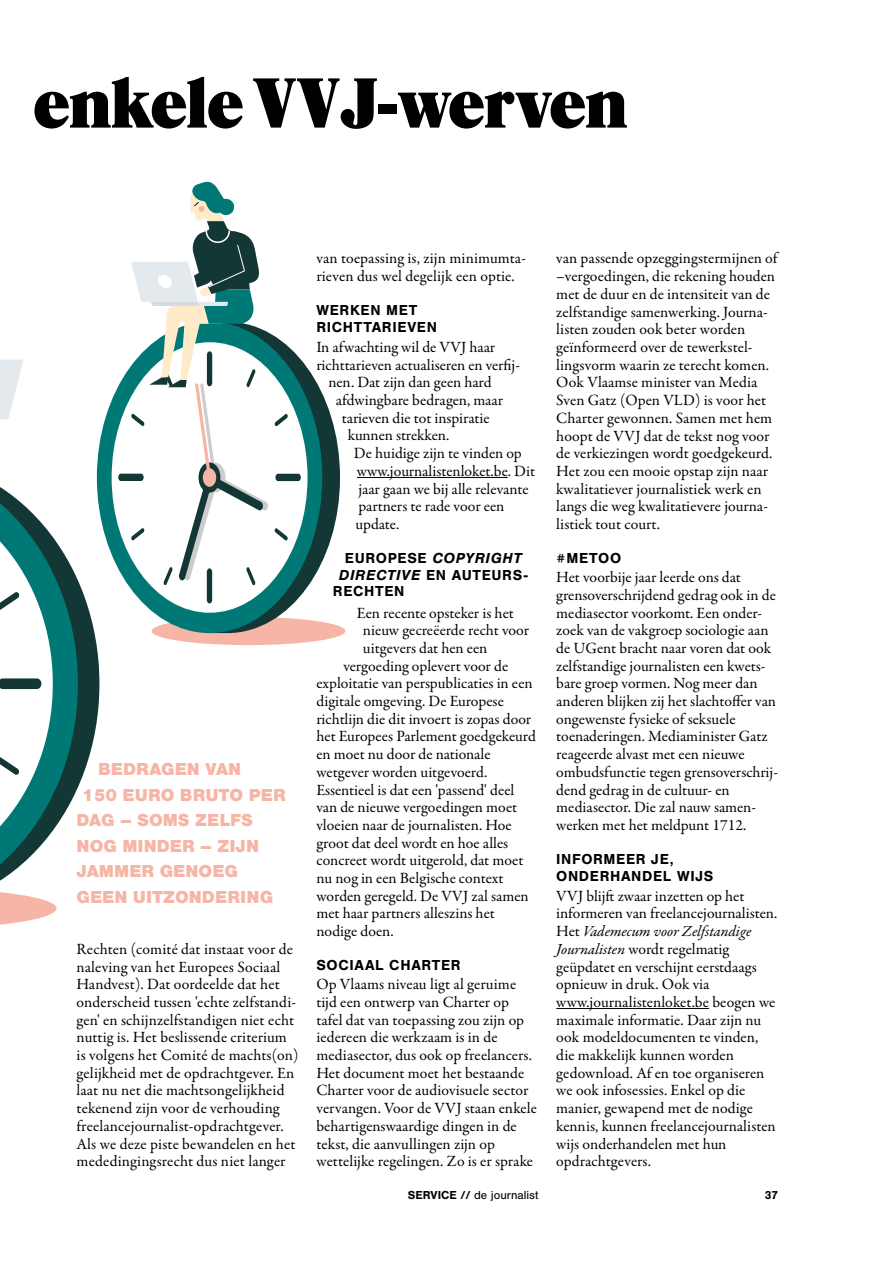
<style>
.page{position:relative;width:893px;height:1263px;background:#fff}
.page>*{position:absolute;margin:0;border:0;box-sizing:border-box;transform-origin:0 0}
.t1{font:73.8px "Caslon Black SH";color:#000}
.t2{font:900 18px/25.5px "Nimbus San";color:#f7b5a6}
.t3{font:15.75px/17.7px "Garamond Premr Pro";color:#000}
.t4{font:italic 15.45px "Garamond Premr Pro";color:#000}
.t5{font:700 15px/16.5px "Nimbus San";letter-spacing:.04em;color:#000}
.t6{font:italic 700 15px "Nimbus San";letter-spacing:.04em;color:#000}
.t7{font:12px "Nimbus San";color:#000}
.t8{font:700 12px "Nimbus San";color:#000}
.s1{font-style:normal}
.s2{font-style:italic}
.s3{font-style:normal;font-size:15.75px}
.s4{font-style:italic;font-size:15.45px}
.s5{font-weight:700}
</style>
<div class="page">
<div style="left:152px;top:617px;width:193px;height:28px;background:#f7b5a6;border-radius:50%"></div>
<svg style="left:0;top:459px;width:99px;height:466px"></svg>
<svg style="left:115px;top:332px;width:225px;height:301px"></svg>
<div style="left:97px;top:322px;width:225px;height:311px;background:#007976;border-radius:50%"></div>
<div style="left:112px;top:342px;width:195px;height:271px;background:#fff;border-radius:50%"></div>
<svg style="left:275px;top:474px;width:26px;height:7px"></svg>
<svg style="left:274px;top:528px;width:14px;height:12px"></svg>
<svg style="left:274px;top:414px;width:14px;height:12px"></svg>
<svg style="left:118px;top:182px;width:150px;height:421px"></svg>
<svg style="left:0;top:360px;width:23px;height:60px"></svg>
<hr style="left:357px;top:477px;width:151px;height:1px;background:#000">
<hr style="left:556px;top:1008px;width:153px;height:1px;background:#000">
<h1 class="t1" style="left:33px;top:65px;width:596px">enkele VVJ-werven</h1>
<p class="t2" style="left:77px;top:757px;width:211px;text-indent:22px">BEDRAGEN VAN<br>150 EURO BRUTO PER<br>DAG – SOMS ZELFS<br>NOG MINDER – ZIJN<br>JAMMER GENOEG<br>GEEN UITZONDERING</p>
<p class="t3" style="left:77px;top:940px;width:223px">Rechten (comité dat instaat voor de naleving van het Europees Sociaal Handvest). Dat oordeelde dat het onderscheid tussen 'echte zelfstandi&shy;gen' en schijnzelfstandigen niet echt nuttig is. Het beslissende criterium is volgens het Comité de machts(on) gelijkheid met de opdrachtgever. En laat nu net die machtsongelijkheid tekenend zijn voor de verhouding freelancejournalist-opdrachtgever.<br>Als we deze piste bewandelen en het mededingingsrecht dus niet langer</p>
<p class="t3" style="left:316px;top:250px;width:211px">van toepassing is, zijn minimumta&shy;rieven dus wel degelijk een optie.</p>
<p class="t5" style="left:316px;top:302px;width:122px">WERKEN MET<br>RICHTTARIEVEN</p>
<p class="t3" style="left:316px;top:338px;width:180px">In afwachting wil de VVJ haar</p>
<p class="t3" style="left:316px;top:356px;width:205px">richttarieven actualiseren en verfij-</p>
<p class="t3" style="left:328px;top:374px;width:165px">nen. Dat zijn dan geen hard</p>
<p class="t3" style="left:336px;top:392px;width:169px">afdwingbare bedragen, maar</p>
<p class="t3" style="left:342px;top:409px;width:149px">tarieven die tot inspiratie</p>
<p class="t3" style="left:348px;top:427px;width:103px">kunnen strekken.</p>
<p class="t3" style="left:354px;top:445px;width:169px">De huidige zijn te vinden op</p>
<p class="t3" style="left:357px;top:462px;width:180px">www.journalistenloket.be. Dit</p>
<p class="t3" style="left:358px;top:480px;width:172px">jaar gaan we bij alle relevante</p>
<p class="t3" style="left:358px;top:498px;width:148px">partners te rade voor een</p>
<p class="t3" style="left:355px;top:516px;width:45px">update.</p>
<p class="t6" style="left:345px;top:549px;width:178px"><span class="s1">EUROPESE</span> COPYRIGHT</p>
<p class="t5" style="left:339px;top:567px;width:190px"><span class="s2">DIRECTIVE</span> EN AUTEURS-</p>
<p class="t5" style="left:333px;top:583px;width:73px">RECHTEN</p>
<p class="t3" style="left:357px;top:604px;width:159px">Een recente opsteker is het</p>
<p class="t3" style="left:363px;top:622px;width:168px">nieuw gecreëerde recht voor</p>
<p class="t3" style="left:363px;top:639px;width:126px">uitgevers dat hen een</p>
<p class="t3" style="left:343px;top:657px;width:166px">vergoeding oplevert voor de</p>
<p class="t3" style="left:316px;top:675px;width:218px">exploitatie van perspublicaties in een</p>
<p class="t3" style="left:316px;top:693px;width:189px">digitale omgeving. De Europese</p>
<p class="t3" style="left:316px;top:710px;width:216px">richtlijn die dit invoert is zopas door</p>
<p class="t3" style="left:316px;top:728px;width:221px">het Europees Parlement goedgekeurd</p>
<p class="t3" style="left:316px;top:746px;width:176px">en moet nu door de nationale</p>
<p class="t3" style="left:316px;top:763px;width:172px">wetgever worden uitgevoerd.</p>
<p class="t3" style="left:316px;top:781px;width:199px">Essentieel is dat een 'passend' deel</p>
<p class="t3" style="left:316px;top:799px;width:202px">van de nieuwe vergoedingen moet</p>
<p class="t3" style="left:316px;top:816px;width:197px">vloeien naar de journalisten. Hoe</p>
<p class="t3" style="left:316px;top:834px;width:193px">groot dat deel wordt en hoe alles</p>
<p class="t3" style="left:316px;top:852px;width:209px">concreet wordt uitgerold, dat moet</p>
<p class="t3" style="left:316px;top:870px;width:189px">nu nog in een Belgische context</p>
<p class="t3" style="left:316px;top:887px;width:214px">worden geregeld. De VVJ zal samen</p>
<p class="t3" style="left:316px;top:905px;width:180px">met haar partners alleszins het</p>
<p class="t3" style="left:316px;top:923px;width:79px">nodige doen.</p>
<p class="t5" style="left:316px;top:957px;width:146px">SOCIAAL CHARTER</p>
<p class="t3" style="left:316px;top:976px;width:222px">Op Vlaams niveau ligt al geruime tijd een ontwerp van Charter op tafel dat van toepassing zou zijn op iedereen die werkzaam is in de mediasector, dus ook op freelancers.<br>Het document moet het bestaande Charter voor de audiovisuele sector vervangen. Voor de VVJ staan enkele behartigenswaardige dingen in de tekst, die aanvullingen zijn op wettelijke regelingen. Zo is er sprake</p>
<p class="t3" style="left:556px;top:250px;width:223px">van passende opzeggingstermijnen of –vergoedingen, die rekening houden met de duur en de intensiteit van de zelfstandige samenwerking. Journa&shy;listen zouden ook beter worden geïnformeerd over de tewerkstel&shy;lingsvorm waarin ze terecht komen.<br>Ook Vlaamse minister van Media Sven Gatz (Open VLD) is voor het Charter gewonnen. Samen met hem hoopt de VVJ dat de tekst nog voor de verkiezingen wordt goedgekeurd.<br>Het zou een mooie opstap zijn naar kwalitatiever journalistiek werk en langs die weg kwalitatievere journa&shy;listiek tout court.</p>
<p class="t5" style="left:556px;top:550px;width:66px">#METOO</p>
<p class="t3" style="left:556px;top:569px;width:223px">Het voorbije jaar leerde ons dat grensoverschrijdend gedrag ook in de mediasector voorkomt. Een onder&shy;zoek van de vakgroep sociologie aan de UGent bracht naar voren dat ook zelfstandige journalisten een kwets&shy;bare groep vormen. Nog meer dan anderen blijken zij het slachtoffer van ongewenste fysieke of seksuele toenaderingen. Mediaminister Gatz reageerde alvast met een nieuwe ombudsfunctie tegen grensoverschrij&shy;dend gedrag in de cultuur- en mediasector. Die zal nauw samen&shy;werken met het meldpunt 1712.</p>
<p class="t5" style="left:556px;top:851px;width:158px">INFORMEER JE,<br>ONDERHANDEL WIJS</p>
<p class="t3" style="left:556px;top:887px;width:222px">VVJ blijft zwaar inzetten op het informeren van freelancejournalisten.</p>
<p class="t4" style="left:556px;top:921px;width:197px"><span class="s3">Het</span> Vademecum voor Zelfstandige</p>
<p class="t3" style="left:556px;top:940px;width:221px"><span class="s4">Journalisten</span> wordt regelmatig geüpdatet en verschijnt eerstdaags opnieuw in druk. Ook via www.journalistenloket.be beogen we maximale informatie. Daar zijn nu ook modeldocumenten te vinden, die makkelijk kunnen worden gedownload. Af en toe organiseren we ook infosessies. Enkel op die manier, gewapend met de nodige kennis, kunnen freelancejournalisten wijs onderhandelen met hun opdrachtgevers.</p>
<p class="t7" style="left:408px;top:1188px;width:132px"><span class="s5">SERVICE //</span> de journalist</p>
<p class="t8" style="left:765px;top:1188px;width:15px">37</p>
</div>
